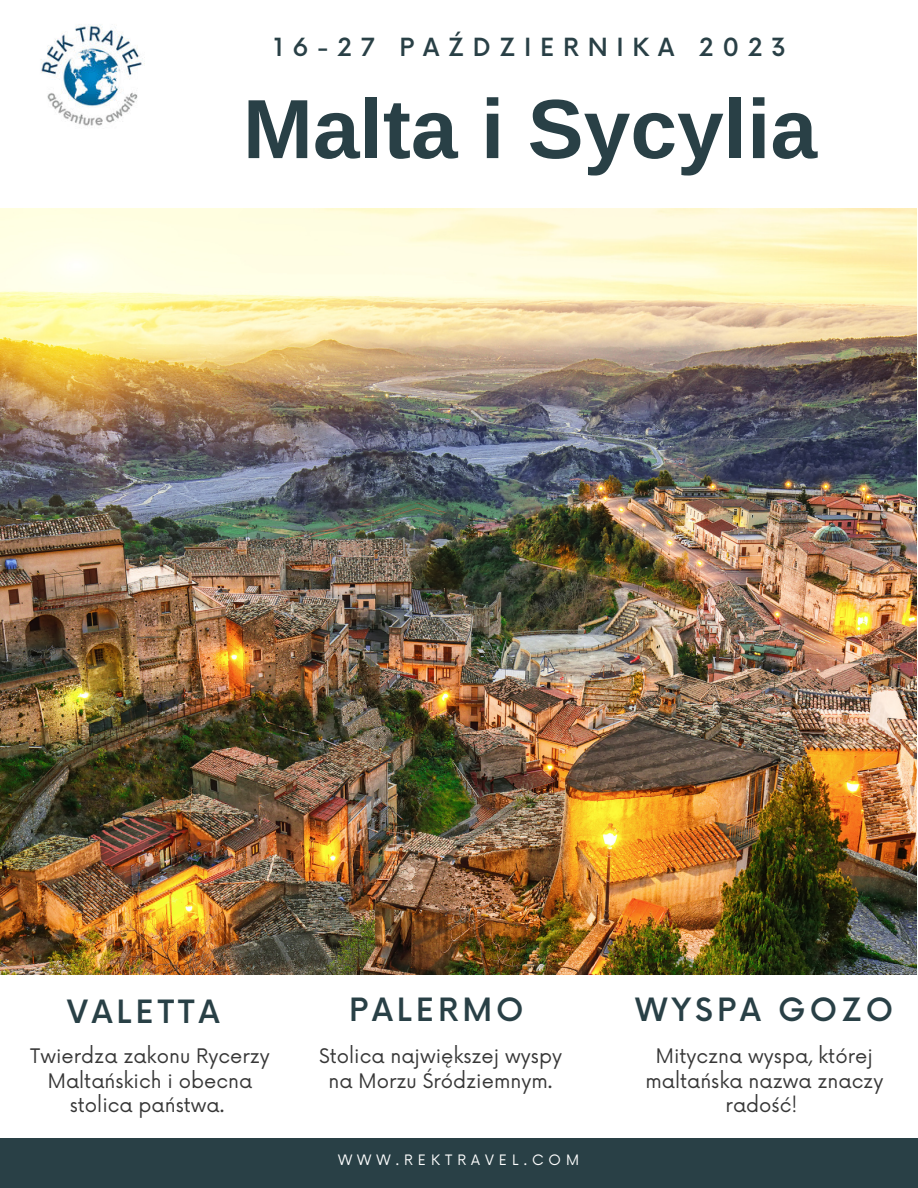
<style>
.page{position:relative;width:918px;height:1188px;background:#fff}
.page>*{position:absolute;margin:0;border:0;box-sizing:border-box;transform-origin:0 0}
.t1{font:700 84px "Arimo";color:#294046}
.t2{font:500 31.35px "Now";letter-spacing:.13em;color:#294046}
.t3{font:500 24.45px "Now";letter-spacing:.36em;color:#294046}
.t4{font:19.5px/24.8px "Now";color:#373737;text-align:center}
.t5{font:13.95px "Now";letter-spacing:.36em;color:#fff}
</style>
<div class="page">
<img style="left:0;top:208px;width:917px;height:766px">
<div style="left:0;top:1139px;width:918px;height:49px;background:#294046"></div>
<img style="left:40px;top:24px;width:105px;height:102px">
<p class="t3" style="left:274px;top:28px;width:514px">16-27 PAŹDZIERNIKA 2023</p>
<h1 class="t1" style="left:243px;top:71px;width:576px">Malta i Sycylia</h1>
<h2 class="t2" style="left:67px;top:988px;width:154px">VALETTA</h2>
<h2 class="t2" style="left:349px;top:985px;width:176px">PALERMO</h2>
<h2 class="t2" style="left:636px;top:985px;width:259px">WYSPA GOZO</h2>
<p class="t4" style="left:645px;top:1042px;width:239px">Mityczna wyspa, której maltańska nazwa znaczy radość!</p>
<p class="t4" style="left:30px;top:1042px;width:241px">Twierdza zakonu Rycerzy<br>Maltańskich i obecna stolica państwa.</p>
<p class="t4" style="left:319px;top:1042px;width:245px">Stolica największej wyspy na Morzu Śródziemnym.</p>
<p class="t5" style="left:338px;top:1149px;width:243px">WWW.REKTRAVEL.COM</p>
</div>
